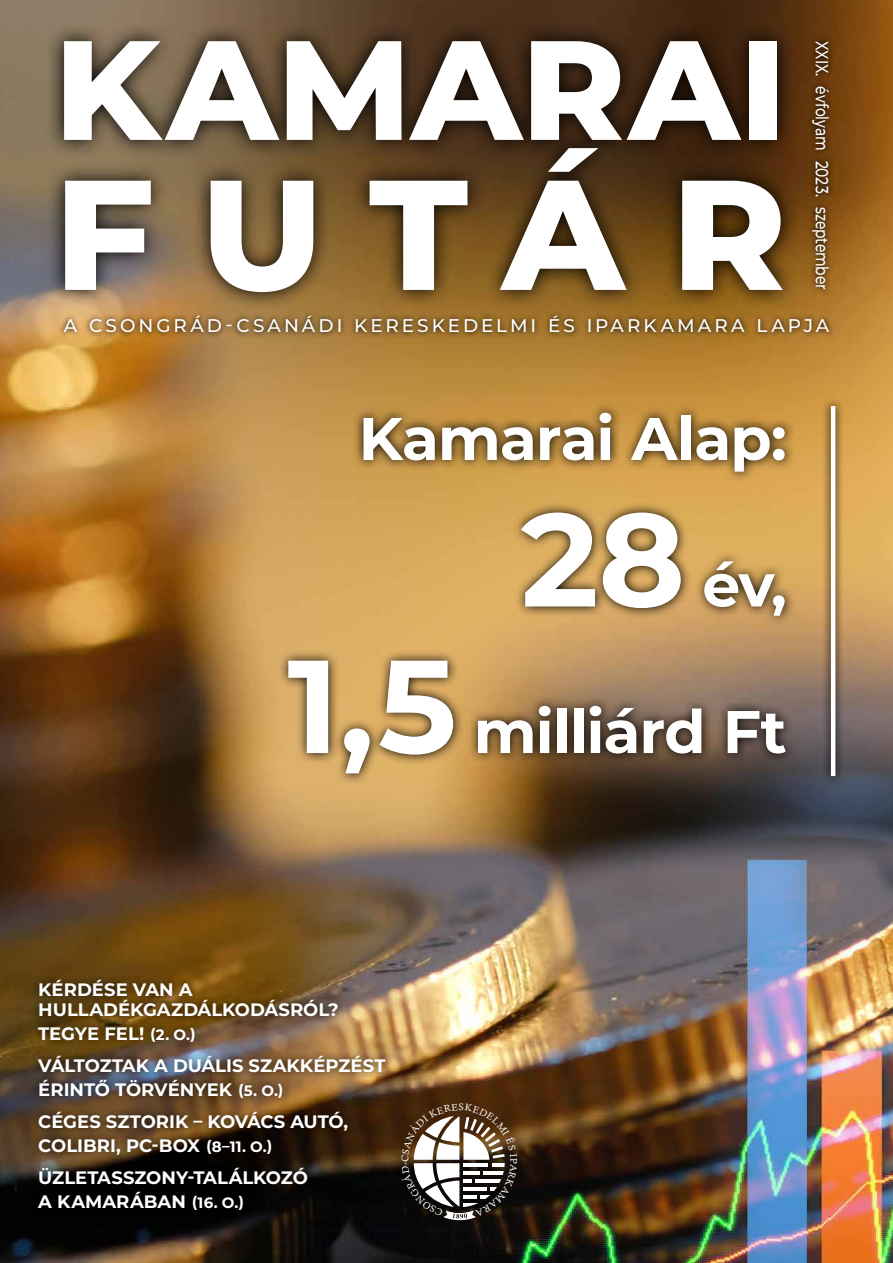
<style>
.page{position:relative;width:893px;height:1263px;background:#fff}
.page>*{position:absolute;margin:0;border:0;box-sizing:border-box;transform-origin:0 0}
.t1{font:800 156px "Montserrat";letter-spacing:.295em;color:#fff}
.t2{font:800 141px "Montserrat";letter-spacing:-.005em;color:#fff}
.t3{font:700 60px "Montserrat";letter-spacing:-.02em;color:#fff}
.t4{font:500 18.3px "Montserrat";letter-spacing:.165em;color:#fff}
.t5{font:700 18px/32.7px "Montserrat";color:#fff}
.t6{font:500 17.85px "Montserrat";letter-spacing:-.01em;color:#fff;scale:.78 1}
.t7{font:9.6px "Calisto";color:#fff}
.s1{font-size:132px}
.s2{font-size:15px}
</style>
<div class="page">
<img style="left:0;top:0;width:893px;height:1263px">
<svg style="left:58px;top:310px;width:777px;height:28px;background:#996e30"></svg>
<svg style="left:807px;top:36px;width:28px;height:259px;background:#683d0f"></svg>
<div style="left:31px;top:973px;width:362px;height:244px;background:#000;opacity:.75"></div>
<svg style="left:277px;top:402px;width:519px;height:382px;background:#a7824b"></svg>
<svg style="left:822px;top:397px;width:23px;height:388px;background:#9e7f54"></svg>
<hr style="left:831px;top:406px;width:4px;height:370px;background:#fff">
<svg style="left:45px;top:22px;width:754px;height:288px;background:#4b371f"></svg>
<svg style="left:401px;top:1103px;width:116px;height:118px"></svg>
<h2 class="t2" style="left:54px;top:-14px;width:734px">KAMARAI</h2>
<h1 class="t1" style="left:54px;top:120px;width:734px">FUTÁR</h1>
<p class="t6" style="left:835px;top:41px;width:321px;rotate:90deg">XXIX. évfolyam 2023. szeptember</p>
<p class="t4" style="left:64px;top:313px;width:767px">A CSONGRÁD-CSANÁDI KERESKEDELMI ÉS IPARKAMARA LAPJA</p>
<h3 class="t3" style="left:359px;top:395px;width:430px">Kamarai Alap:</h3>
<h3 class="t3" style="left:521px;top:542px;width:267px"><span class="s1">28</span> év,</h3>
<h3 class="t3" style="left:287px;top:688px;width:501px"><span class="s1">1,5</span> milliárd Ft</h3>
<p class="t5" style="left:38px;top:979px;width:302px;line-height:20px">KÉRDÉSE VAN A<br>HULLADÉKGAZDÁLKODÁSRÓL?</p>
<p class="t5" style="left:38px;top:1016px;width:349px">TEGYE FEL! <span class="s2">(2. O.)<br></span>VÁLTOZTAK A DUÁLIS SZAKKÉPZÉST</p>
<p class="t5" style="left:38px;top:1072px;width:311px">ÉRINTŐ TÖRVÉNYEK <span class="s2">(5. O.)<br></span>CÉGES SZTORIK – KOVÁCS AUTÓ,</p>
<p class="t5" style="left:38px;top:1128px;width:271px">COLIBRI, PC-BOX <span class="s2">(8–11. O.)<br></span>ÜZLETASSZONY-TALÁLKOZÓ</p>
<p class="t5" style="left:38px;top:1184px;width:207px">A KAMARÁBAN <span class="s2">(16. O.)</span></p>
<p class="t7" style="left:519px;top:1158px;width:7px;rotate:90deg">P</p>
</div>
